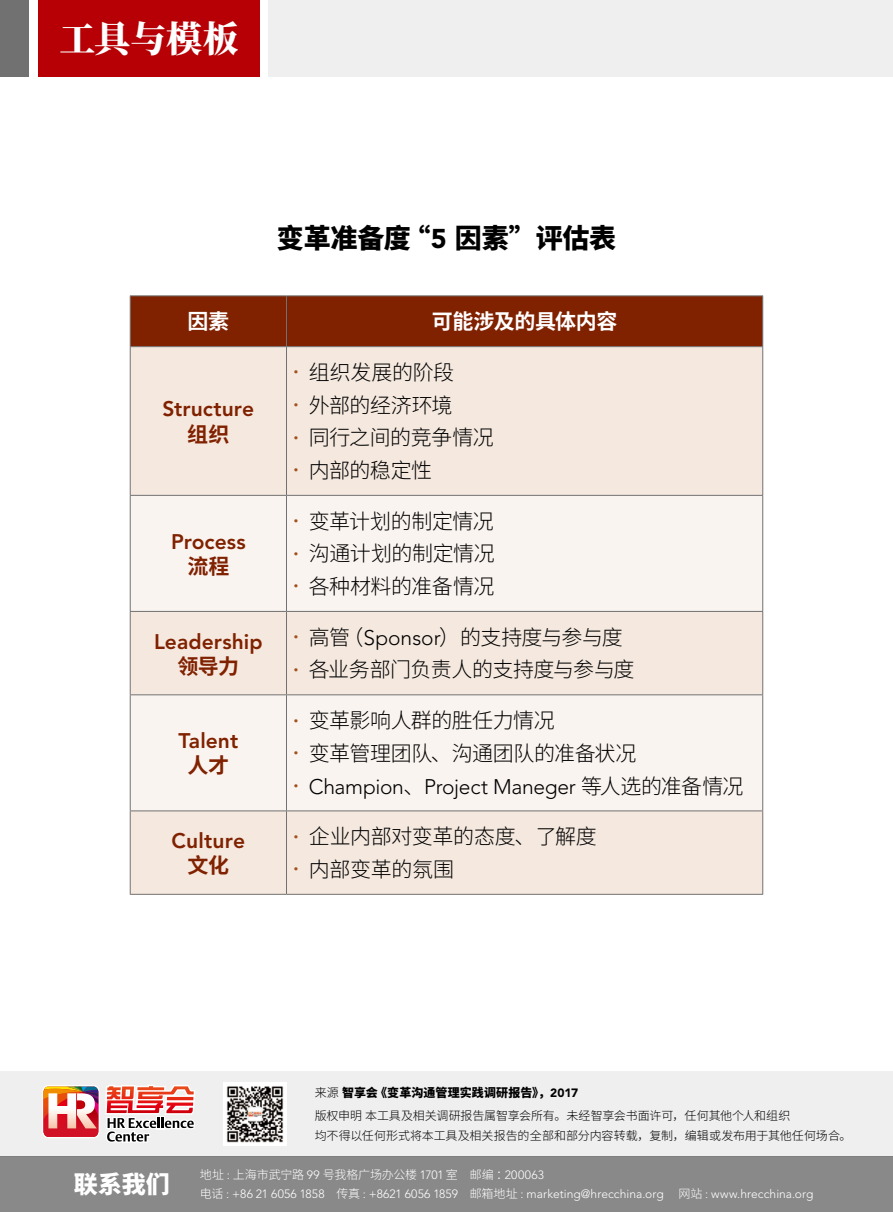
<style>
.page{position:relative;width:893px;height:1212px;background:#fff}
.page>*{position:absolute;margin:0;border:0;box-sizing:border-box;transform-origin:0 0}
.t1{font:800 36px "Source Han Serif SC";letter-spacing:-.005em;color:#fff}
.t2{font:900 27px "Noto Sans Hans";letter-spacing:-.005em;color:#000}
.t3{font:300 21px "Noto Sans Hans";letter-spacing:-.02em;color:#000}
.t4{font:800 21px/25.2px "Avenir LT Std";letter-spacing:.005em;color:#802100;text-align:center}
.t5{font:300 21px "Avenir LT Std";letter-spacing:-.015em;color:#000}
.t6{font:700 21px "Noto Sans Hans";letter-spacing:-.01em;color:#fff}
.t7{font:300 12px/23px "Noto Sans Hans";letter-spacing:-.005em;color:#000}
.t8{font:300 12px "Avenir LT Std";letter-spacing:.005em;color:#fff}
.t9{font:300 12px "Noto Sans Hans";letter-spacing:-.015em;color:#fff}
.s1{font-family:"Avenir LT Std"}
.s2{font-family:"Noto Sans Hans";font-weight:700}
.s3{font-family:"Noto Sans Hans"}
.s4{font-weight:900}
.s5{font-family:"Avenir LT Std";font-weight:900}
</style>
<div class="page">
<div style="left:38px;top:0;width:221px;height:77px;background:#b60005"></div>
<div style="left:268px;top:0;width:625px;height:77px;background:#efefef"></div>
<div style="left:0;top:0;width:29px;height:77px;background:#727171"></div>
<div style="left:0;top:1071px;width:893px;height:85px;background:#efefef"></div>
<div style="left:0;top:1156px;width:893px;height:56px;background:#898989"></div>
<svg style="left:42px;top:1085px;width:153px;height:58px"></svg>
<img style="left:224px;top:1082px;width:62px;height:63px">
<div style="left:131px;top:296px;width:631px;height:50px;background:#802100"></div>
<div style="left:131px;top:347px;width:631px;height:547px;background:#f4e8df"></div>
<svg style="left:131px;top:496px;width:631px;height:314px;fill:#faf4f0"></svg>
<hr style="left:130px;top:295px;width:156px;height:1px;background:#727171">
<hr style="left:130px;top:296px;width:1px;height:50px;background:#727171">
<hr style="left:130px;top:346px;width:156px;height:1px;background:#727171">
<hr style="left:130px;top:347px;width:1px;height:148px;background:#727171">
<hr style="left:130px;top:495px;width:156px;height:1px;background:#727171">
<hr style="left:130px;top:496px;width:1px;height:115px;background:#727171">
<hr style="left:130px;top:611px;width:156px;height:1px;background:#727171">
<hr style="left:130px;top:612px;width:1px;height:82px;background:#727171">
<hr style="left:286px;top:295px;width:477px;height:1px;background:#727171">
<hr style="left:286px;top:296px;width:1px;height:50px;background:#727171">
<hr style="left:286px;top:346px;width:477px;height:1px;background:#727171">
<hr style="left:286px;top:347px;width:1px;height:148px;background:#727171">
<hr style="left:286px;top:495px;width:477px;height:1px;background:#727171">
<hr style="left:286px;top:496px;width:1px;height:115px;background:#727171">
<hr style="left:286px;top:611px;width:477px;height:1px;background:#727171">
<hr style="left:286px;top:612px;width:1px;height:82px;background:#727171">
<hr style="left:762px;top:296px;width:1px;height:50px;background:#727171">
<hr style="left:762px;top:347px;width:1px;height:148px;background:#727171">
<hr style="left:762px;top:496px;width:1px;height:115px;background:#727171">
<hr style="left:762px;top:612px;width:1px;height:82px;background:#727171">
<hr style="left:130px;top:694px;width:156px;height:1px;background:#727171">
<hr style="left:130px;top:695px;width:1px;height:115px;background:#727171">
<hr style="left:130px;top:810px;width:156px;height:1px;background:#727171">
<hr style="left:130px;top:811px;width:1px;height:83px;background:#727171">
<hr style="left:130px;top:894px;width:156px;height:1px;background:#727171">
<hr style="left:286px;top:694px;width:477px;height:1px;background:#727171">
<hr style="left:286px;top:695px;width:1px;height:115px;background:#727171">
<hr style="left:286px;top:810px;width:477px;height:1px;background:#727171">
<hr style="left:286px;top:811px;width:1px;height:83px;background:#727171">
<hr style="left:286px;top:894px;width:477px;height:1px;background:#727171">
<hr style="left:762px;top:695px;width:1px;height:115px;background:#727171">
<hr style="left:762px;top:811px;width:1px;height:83px;background:#727171">
<h1 class="t1" style="left:60px;top:18px;width:181px">工具与模板</h1>
<p class="t2" style="left:277px;top:222px;width:341px">变革准备度“<span class="s1">5</span> 因素”评估表</p>
<p class="t6" style="left:187px;top:310px;width:43px">因素</p>
<p class="t6" style="left:432px;top:310px;width:187px">可能涉及的具体内容</p>
<p class="t4" style="left:163px;top:396px;width:93px">Structure<span class="s2">组织</span></p>
<p class="t4" style="left:171px;top:529px;width:76px">Process<span class="s2">流程</span></p>
<p class="t3" style="left:294px;top:360px;width:162px"><sup>•</sup> 组织发展的阶段</p>
<p class="t3" style="left:294px;top:393px;width:160px"><sup>•</sup> 外部的经济环境</p>
<p class="t3" style="left:294px;top:426px;width:202px"><sup>•</sup> 同行之间的竞争情况</p>
<p class="t3" style="left:294px;top:458px;width:140px"><sup>•</sup> 内部的稳定性</p>
<p class="t3" style="left:294px;top:509px;width:202px"><sup>•</sup> 变革计划的制定情况</p>
<p class="t3" style="left:294px;top:542px;width:202px"><sup>•</sup> 沟通计划的制定情况</p>
<p class="t3" style="left:294px;top:574px;width:202px"><sup>•</sup> 各种材料的准备情况</p>
<p class="t4" style="left:154px;top:629px;width:110px">Leadership<span class="s2">领导力</span></p>
<p class="t3" style="left:294px;top:625px;width:330px"><sup>•</sup> 高管（<span class="s1">Sponsor</span>）的支持度与参与度</p>
<p class="t3" style="left:294px;top:658px;width:342px"><sup>•</sup> 各业务部门负责人的支持度与参与度</p>
<p class="t4" style="left:179px;top:728px;width:61px">Talent<span class="s2">人才</span></p>
<p class="t3" style="left:294px;top:709px;width:262px"><sup>•</sup> 变革影响人群的胜任力情况</p>
<p class="t3" style="left:294px;top:741px;width:344px"><sup>•</sup> 变革管理团队、沟通团队的准备状况</p>
<p class="t5" style="left:294px;top:774px;width:451px"><sup>•</sup> Champion<span class="s3">、</span>Project Maneger <span class="s3">等人选的准备情况</span></p>
<p class="t4" style="left:171px;top:828px;width:75px">Culture<span class="s2">文化</span></p>
<p class="t3" style="left:294px;top:825px;width:304px"><sup>•</sup> 企业内部对变革的态度、了解度</p>
<p class="t3" style="left:294px;top:857px;width:162px"><sup>•</sup> 内部变革的氛围</p>
<p class="t7" style="left:315px;top:1081px;width:477px">来源<span class="s4">智享会《变革沟通管理实践调研报告》，</span><span class="s5">2017<br></span>版权申明本工具及相关调研报告属智享会所有。未经智享会书面许可，任何其他个人和组织</p>
<p class="t7" style="left:315px;top:1124px;width:538px">均不得以任何形式将本工具及相关报告的全部和部分内容转载，复制，编辑或发布用于其他任何场合。</p>
<p class="t9" style="left:200px;top:1168px;width:346px">地址 <span class="s1">:</span> 上海市武宁路 <span class="s1">99</span> 号我格广场办公楼 <span class="s1">1701</span> 室 邮编：<span class="s1">200063</span></p>
<p class="t8" style="left:74px;top:1187px;width:741px"><sup>联系我们</sup> <span class="s3">电话</span> : +86 21 6056 1858 <span class="s3">传真</span> : +8621 6056 1859 <span class="s3">邮箱地址</span> : marketing@hrecchina.org <span class="s3">网站</span> : www.hrecchina.org</p>
</div>
